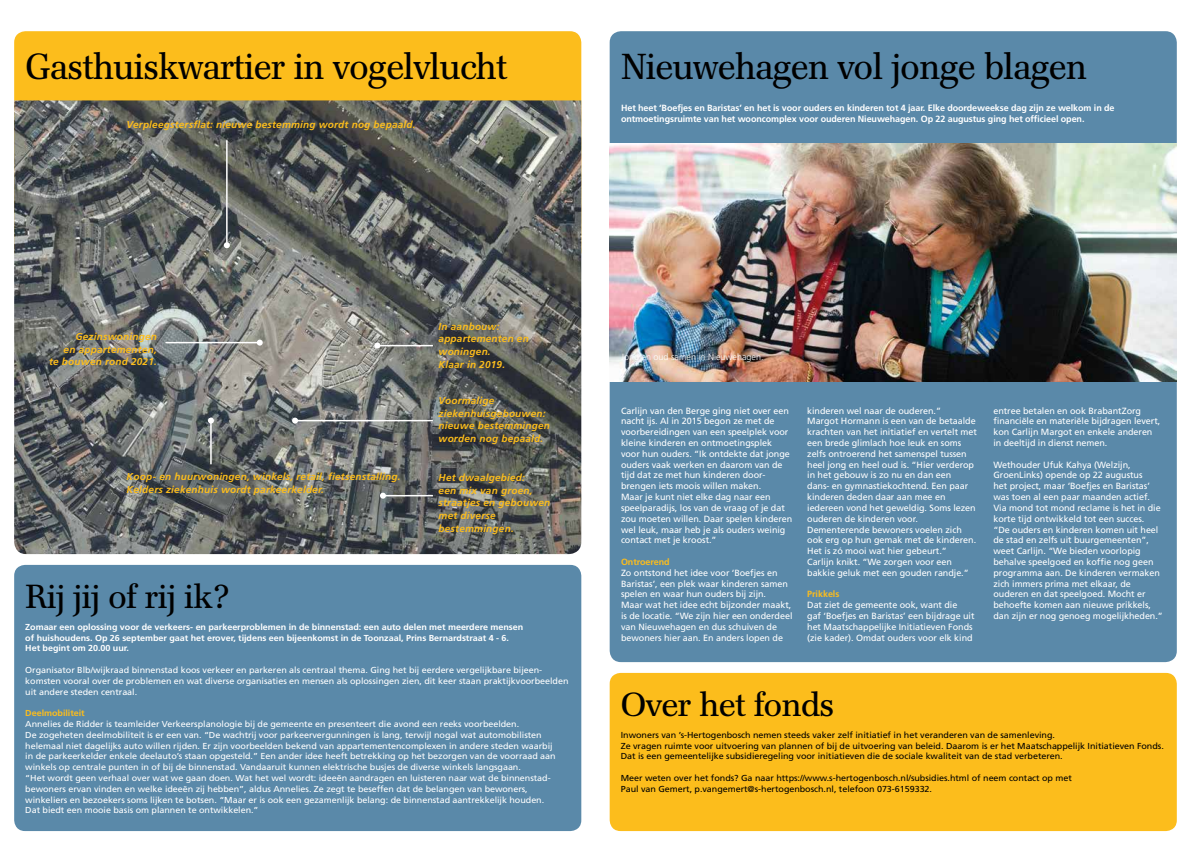
<style>
.page{position:relative;width:1191px;height:842px;background:#fff}
.page>*{position:absolute;margin:0;border:0;box-sizing:border-box;transform-origin:0 0}
.t1{font:36px "Franklin Antiqua BQ";letter-spacing:-.02em;color:#000}
.t2{font:33px "Franklin Antiqua BQ";letter-spacing:-.02em;color:#000;scale:1.04 1}
.t3{font:italic 700 10px/12.6px "Frutiger";letter-spacing:.02em;color:#fcbd1c}
.t4{font:9px/10.8px "Frutiger";letter-spacing:-.005em;color:#fff}
.t5{font:700 9px/10.8px "Frutiger";letter-spacing:-.01em;color:#fff}
.t6{font:300 9px "Frutiger";color:#fff}
.t7{font:700 9px "Frutiger";letter-spacing:-.005em;color:#fcbd1c}
.t8{font:8.7px/10.8px "Frutiger";letter-spacing:-.005em;color:#fff;scale:1.04 1}
.t9{font:8.7px/10.8px "Frutiger";letter-spacing:-.005em;color:#000;scale:1.04 1}
.t10{font:700 8.7px/10.8px "Frutiger";letter-spacing:-.005em;color:#fff;scale:1.04 1}
.t11{font:700 8.7px "Frutiger";letter-spacing:-.005em;color:#fcbd1c;scale:1.04 1}
</style>
<div class="page">
<div style="left:14px;top:31px;width:567px;height:231px;background:#fcbd1c;border-radius:11px"></div>
<img style="left:14px;top:100px;width:567px;height:454px">
<div style="left:609px;top:31px;width:567px;height:631px;background:#5a89a9;border-radius:11px"></div>
<img style="left:609px;top:144px;width:567px;height:237px">
<div style="left:609px;top:673px;width:567px;height:158px;background:#fcbd1c;border-radius:11px"></div>
<div style="left:14px;top:565px;width:567px;height:266px;background:#5a89a9;border-radius:11px"></div>
<hr style="left:226px;top:140px;width:2px;height:105px;background:#fff">
<svg style="left:224px;top:242px;width:6px;height:6px"></svg>
<hr style="left:210px;top:421px;width:2px;height:43px;background:#fff">
<svg style="left:208px;top:418px;width:6px;height:6px"></svg>
<hr style="left:377px;top:345px;width:56px;height:1px;background:#fff">
<svg style="left:374px;top:343px;width:6px;height:6px"></svg>
<hr style="left:295px;top:420px;width:138px;height:1px;background:#fff">
<svg style="left:292px;top:418px;width:6px;height:6px"></svg>
<hr style="left:383px;top:495px;width:50px;height:1px;background:#fff">
<svg style="left:380px;top:493px;width:6px;height:6px"></svg>
<hr style="left:165px;top:342px;width:95px;height:1px;background:#fff">
<svg style="left:257px;top:340px;width:6px;height:6px"></svg>
<h1 class="t1" style="left:26px;top:46px;width:483px">Gasthuiskwartier in vogelvlucht</h1>
<h1 class="t1" style="left:621px;top:46px;width:467px">Nieuwehagen vol jonge blagen</h1>
<p class="t5" style="left:621px;top:103px;width:495px">Het heet ‘Boefjes en Baristas’ en het is voor ouders en kinderen tot 4 jaar. Elke doordeweekse dag zijn ze welkom in de ontmoetingsruimte van het wooncomplex voor ouderen Nieuwehagen. Op 22 augustus ging het officieel open.</p>
<p class="t3" style="left:127px;top:119px;width:290px">Verpleegstersflat: nieuwe bestemming wordt nog bepaald.</p>
<p class="t3" style="left:49px;top:330px;width:109px;text-align:right">Gezinswoningen<br>en appartementen,<br>te bouwen rond 2021.</p>
<p class="t3" style="left:127px;top:470px;width:275px">Koop- en huurwoningen, winkels, retail, fietsenstalling.<br>Kelders ziekenhuis wordt parkeerkelder.</p>
<p class="t3" style="left:438px;top:320px;width:92px">In aanbouw: appartementen en woningen.<br>Klaar in 2019.</p>
<p class="t3" style="left:438px;top:394px;width:113px">Voormalige ziekenhuisgebouwen: nieuwe bestemmingen worden nog bepaald.</p>
<p class="t3" style="left:438px;top:471px;width:113px">Het dwaalgebied:<br>een mix van groen, straatjes en gebouwen met diverse bestemmingen.</p>
<h2 class="t2" style="left:25px;top:578px;width:198px">Rij jij of rij ik?</h2>
<p class="t10" style="left:25px;top:621px;width:480px">Zomaar een oplossing voor de verkeers- en parkeerproblemen in de binnenstad: een auto delen met meerdere mensen of huishoudens. Op 26 september gaat het erover, tijdens een bijeenkomst in de Toonzaal, Prins Bernardstraat 4 - 6.<br>Het begint om 20.00 uur.</p>
<p class="t8" style="left:25px;top:664px;width:524px">Organisator Blb/wijkraad binnenstad koos verkeer en parkeren als centraal thema. Ging het bij eerdere vergelijkbare bijeen&shy;komsten vooral over de problemen en wat diverse organisaties en mensen als oplossingen zien, dit keer staan praktijkvoorbeelden uit andere steden centraal.</p>
<p class="t11" style="left:25px;top:708px;width:59px">Deelmobiliteit</p>
<p class="t8" style="left:25px;top:718px;width:511px">Annelies de Ridder is teamleider Verkeersplanologie bij de gemeente en presenteert die avond een reeks voorbeelden.<br>De zogeheten deelmobiliteit is er een van. “De wachtrij voor parkeervergunningen is lang, terwijl nogal wat automobilisten helemaal niet dagelijks auto willen rijden. Er zijn voorbeelden bekend van appartementencomplexen in andere steden waarbij in de parkeerkelder enkele deelauto’s staan opgesteld.” Een ander idee heeft betrekking op het bezorgen van de voorraad aan winkels op centrale punten in of bij de binnenstad. Vandaaruit kunnen elektrische busjes de diverse winkels langsgaan.<br>“Het wordt geen verhaal over wat we gaan doen. Wat het wel wordt: ideeën aandragen en luisteren naar wat de binnenstad&shy;bewoners ervan vinden en welke ideeën zij hebben”, aldus Annelies. Ze zegt te beseffen dat de belangen van bewoners, winkeliers en bezoekers soms lijken te botsen. “Maar er is ook een gezamenlijk belang: de binnenstad aantrekkelijk houden.<br>Dat biedt een mooie basis om plannen te ontwikkelen.”</p>
<p class="t6" style="left:621px;top:351px;width:144px">Jong en oud samen in Nieuwehagen.</p>
<p class="t4" style="left:621px;top:405px;width:173px">Carlijn van den Berge ging niet over een nacht ijs. Al in 2015 begon ze met de voorbereidingen van een speelplek voor kleine kinderen en ontmoetingsplek voor hun ouders. “Ik ontdekte dat jonge ouders vaak werken en daarom van de tijd dat ze met hun kinderen door&shy;brengen iets moois willen maken.<br>Maar je kunt niet elke dag naar een speelparadijs, los van de vraag of je dat zou moeten willen. Daar spelen kinderen wel leuk, maar heb je als ouders weinig contact met je kroost.”</p>
<p class="t7" style="left:621px;top:556px;width:50px">Ontroerend</p>
<p class="t4" style="left:621px;top:567px;width:173px">Zo ontstond het idee voor ‘Boefjes en Baristas’, een plek waar kinderen samen spelen en waar hun ouders bij zijn.<br>Maar wat het idee echt bijzonder maakt, is de locatie. “We zijn hier een onderdeel van Nieuwehagen en dus schuiven de bewoners hier aan. En anders lopen de</p>
<p class="t4" style="left:807px;top:405px;width:171px">kinderen wel naar de ouderen.”<br>Margot Hormann is een van de betaalde krachten van het initiatief en vertelt met een brede glimlach hoe leuk en soms zelfs ontroerend het samenspel tussen heel jong en heel oud is. “Hier verderop in het gebouw is zo nu en dan een<br>dans- en gymnastiekochtend. Een paar kinderen deden daar aan mee en iedereen vond het geweldig. Soms lezen ouderen de kinderen voor.<br>Dementerende bewoners voelen zich ook erg op hun gemak met de kinderen.<br>Het is zó mooi wat hier gebeurt.”<br>Carlijn knikt. “We zorgen voor een bakkie geluk met een gouden randje.”</p>
<p class="t7" style="left:807px;top:589px;width:34px">Prikkels</p>
<p class="t4" style="left:807px;top:599px;width:169px">Dat ziet de gemeente ook, want die<br>gaf ‘Boefjes en Baristas’ een bijdrage uit het Maatschappelijke Initiatieven Fonds (zie kader). Omdat ouders voor elk kind</p>
<p class="t4" style="left:993px;top:405px;width:168px">entree betalen en ook BrabantZorg financiële en materiële bijdragen levert, kon Carlijn Margot en enkele anderen in deeltijd in dienst nemen.</p>
<p class="t4" style="left:993px;top:459px;width:171px">Wethouder Ufuk Kahya (Welzijn, GroenLinks) opende op 22 augustus<br>het project, maar ‘Boefjes en Baristas’ was toen al een paar maanden actief.<br>Via mond tot mond reclame is het in die korte tijd ontwikkeld tot een succes. “De ouders en kinderen komen uit heel de stad en zelfs uit buurgemeenten”, weet Carlijn. “We bieden voorlopig behalve speelgoed en koffie nog geen programma aan. De kinderen vermaken zich immers prima met elkaar, de ouderen en dat speelgoed. Mocht er behoefte komen aan nieuwe prikkels, dan zijn er nog genoeg mogelijkheden.”</p>
<h2 class="t2" style="left:621px;top:686px;width:207px">Over het fonds</h2>
<p class="t9" style="left:621px;top:729px;width:523px">Inwoners van ’s-Hertogenbosch nemen steeds vaker zelf initiatief in het veranderen van de samenleving.<br>Ze vragen ruimte voor uitvoering van plannen of bij de uitvoering van beleid. Daarom is er het Maatschappelijk Initiatieven Fonds.<br>Dat is een gemeentelijke subsidieregeling voor initiatieven die de sociale kwaliteit van de stad verbeteren.</p>
<p class="t9" style="left:621px;top:772px;width:435px">Meer weten over het fonds? Ga naar https://www.s-hertogenbosch.nl/subsidies.html of neem contact op met<br>Paul van Gemert, p.vangemert@s-hertogenbosch.nl, telefoon 073-6159332.</p>
</div>
